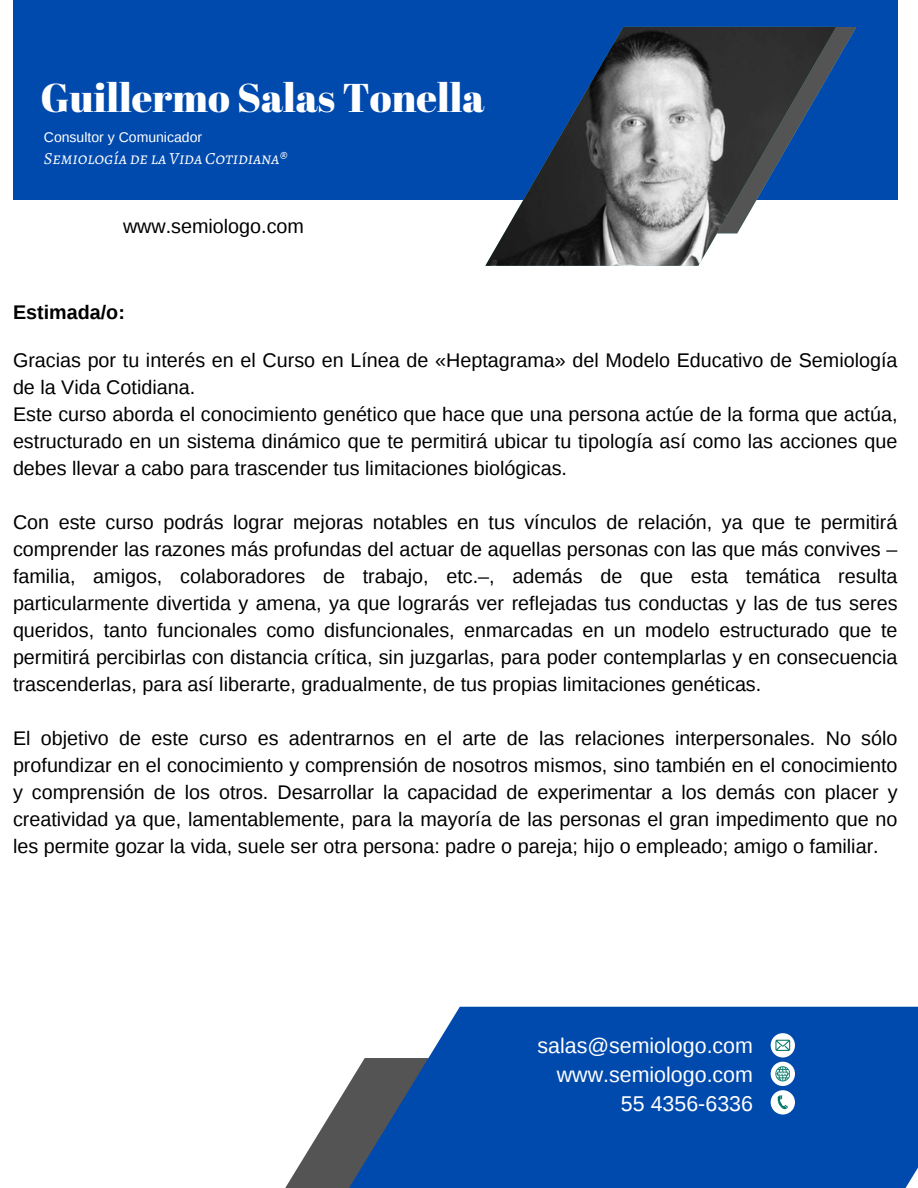
<style>
.page{position:relative;width:918px;height:1188px;background:#fff}
.page>*{position:absolute;margin:0;border:0;box-sizing:border-box;transform-origin:0 0}
.t1{font:40.2px "Abril Fatface";color:#fff}
.t2{font:21.45px "Liberation Sans";color:#fff}
.t3{font:19.8px/27px "Liberation Sans";color:#000}
.t4{font:700 19.8px "Liberation Sans";color:#000}
.t5{font:italic 17.1px "Alegreya SC";color:#fff}
.t6{font:14.1px "Liberation Sans";color:#fff}
</style>
<div class="page">
<svg style="left:285px;top:1007px;width:633px;height:181px;background:#245faf"></svg>
<div style="left:13px;top:0;width:885px;height:200px;background:#004aad"></div>
<svg style="left:836px;top:27px;width:20px;height:35px"></svg>
<img style="left:485px;top:27px;width:351px;height:239px">
<div style="left:771px;top:1062px;width:24px;height:24px;background:#fff;border-radius:50%"></div>
<svg style="left:775px;top:1066px;width:15px;height:15px"></svg>
<div style="left:771px;top:1090px;width:24px;height:25px;background:#fff;border-radius:50%"></div>
<svg style="left:778px;top:1095px;width:10px;height:15px"></svg>
<svg style="left:771px;top:1033px;width:24px;height:25px"></svg>
<svg style="left:775px;top:1040px;width:15px;height:11px"></svg>
<p class="t1" style="left:41px;top:69px;width:445px">Guillermo Salas Tonella</p>
<p class="t6" style="left:44px;top:129px;width:160px">Consultor y Comunicador</p>
<p class="t5" style="left:44px;top:146px;width:245px">Semiología de la Vida Cotidiana®</p>
<p class="t3" style="left:123px;top:212px;width:183px">www.semiologo.com</p>
<p class="t4" style="left:13px;top:301px;width:113px">Estimada/o:</p>
<p class="t3" style="left:13px;top:347px;width:886px">Gracias por tu interés en el Curso en Línea de «Heptagrama» del Modelo Educativo de Semiología de la Vida Cotidiana.</p>
<p class="t3" style="left:13px;top:401px;width:886px;text-align:justify">Este curso aborda el conocimiento genético que hace que una persona actúe de la forma que actúa, estructurado en un sistema dinámico que te permitirá ubicar tu tipología así como las acciones que debes llevar a cabo para trascender tus limitaciones biológicas.</p>
<p class="t3" style="left:13px;top:509px;width:886px">Con este curso podrás lograr mejoras notables en tus vínculos de relación, ya que te permitirá comprender las razones más profundas del actuar de aquellas personas con las que más convives – familia, amigos, colaboradores de trabajo, etc.–, además de que esta temática resulta particularmente divertida y amena, ya que lograrás ver reflejadas tus conductas y las de tus seres queridos, tanto funcionales como disfuncionales, enmarcadas en un modelo estructurado que te permitirá percibirlas con distancia crítica, sin juzgarlas, para poder contemplarlas y en consecuencia trascenderlas, para así liberarte, gradualmente, de tus propias limitaciones genéticas.</p>
<p class="t3" style="left:13px;top:725px;width:886px;text-align:justify">El objetivo de este curso es adentrarnos en el arte de las relaciones interpersonales. No sólo profundizar en el conocimiento y comprensión de nosotros mismos, sino también en el conocimiento y comprensión de los otros. Desarrollar la capacidad de experimentar a los demás con placer y creatividad ya que, lamentablemente, para la mayoría de las personas el gran impedimento que no les permite gozar la vida, suele ser otra persona: padre o pareja; hijo o empleado; amigo o familiar.</p>
<p class="t2" style="left:537px;top:1034px;width:217px">salas@semiologo.com</p>
<p class="t2" style="left:557px;top:1063px;width:198px">www.semiologo.com</p>
<p class="t2" style="left:621px;top:1092px;width:134px">55 4356-6336</p>
</div>
